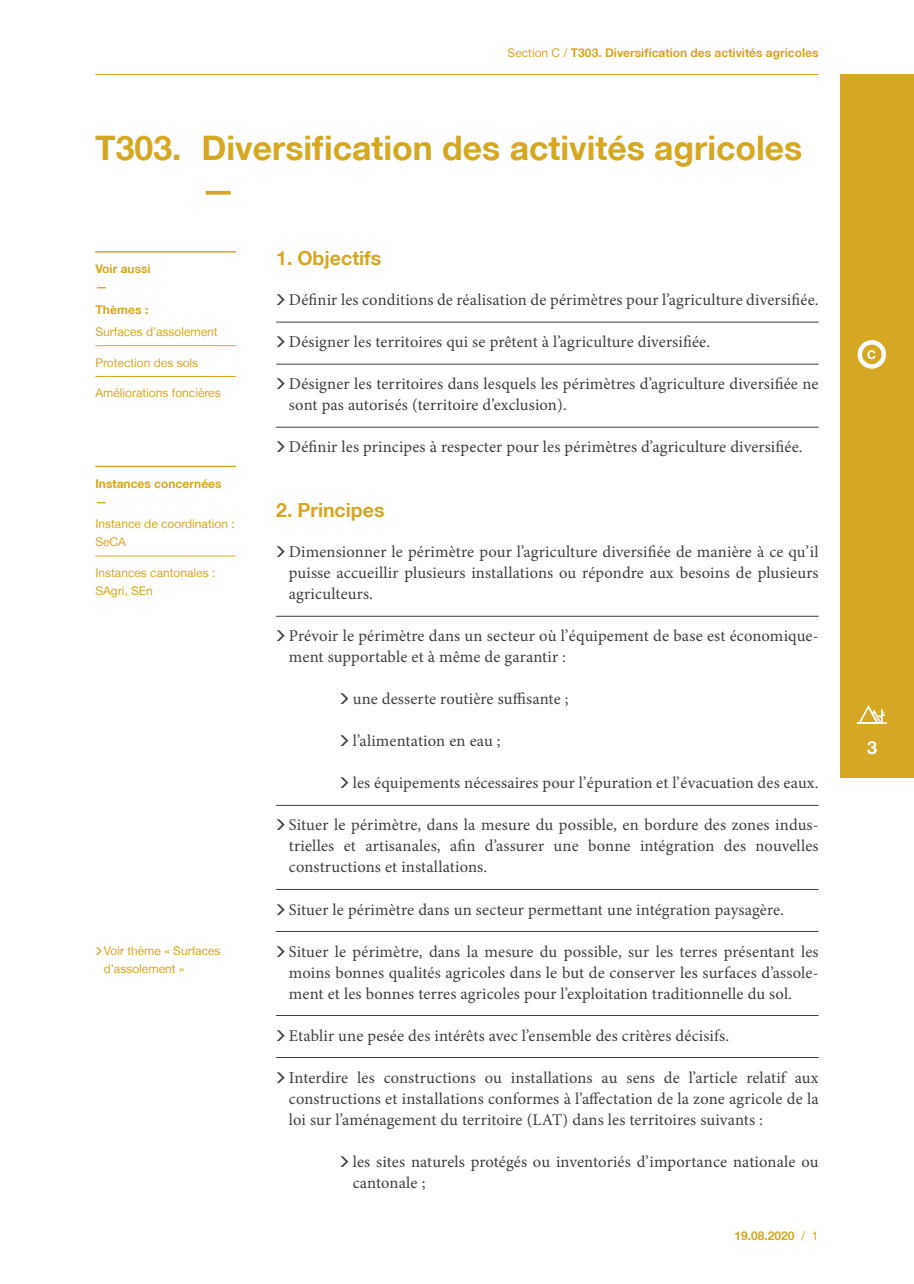
<style>
.page{position:relative;width:914px;height:1284px;background:#fff}
.page>*{position:absolute;margin:0;border:0;box-sizing:border-box;transform-origin:0 0}
.t1{font:700 33.75px/42px "Helvetica Neue LT";color:#d6a723}
.t2{font:700 19.5px "Helvetica Neue LT";color:#d6a723}
.t3{font:700 18px "Helvetica Neue LT";color:#fff}
.t4{font:16.5px/21px "Minion Pro";letter-spacing:.01em;color:#3e3e3f;text-align:justify}
.t5{font:12px/18px "Helvetica Neue LT";color:#d6a723}
.t6{font:700 12px/18px "Helvetica Neue LT";color:#d6a723}
.t7{font:700 12px "Helvetica Neue LT";color:#fff}
.s1{font-weight:400}
</style>
<div class="page">
<hr style="left:95px;top:74px;width:723px;height:1px;background:#d6a723">
<div style="left:839px;top:74px;width:74px;height:703px;background:#d6a723"></div>
<svg style="left:856px;top:705px;width:31px;height:19px"></svg>
<div style="left:857px;top:340px;width:29px;height:28px;border:4px solid #fff;border-radius:50%"></div>
<hr style="left:276px;top:322px;width:542px;height:1px;background:#3e3e3f">
<hr style="left:276px;top:364px;width:542px;height:1px;background:#3e3e3f">
<hr style="left:276px;top:427px;width:542px;height:1px;background:#3e3e3f">
<hr style="left:276px;top:616px;width:542px;height:1px;background:#3e3e3f">
<hr style="left:276px;top:805px;width:542px;height:1px;background:#3e3e3f">
<hr style="left:276px;top:889px;width:542px;height:1px;background:#3e3e3f">
<hr style="left:276px;top:931px;width:542px;height:1px;background:#3e3e3f">
<hr style="left:276px;top:1015px;width:542px;height:1px;background:#3e3e3f">
<hr style="left:276px;top:1057px;width:542px;height:1px;background:#3e3e3f">
<hr style="left:95px;top:251px;width:141px;height:1px;background:#d6a723">
<hr style="left:95px;top:345px;width:141px;height:1px;background:#d6a723">
<hr style="left:95px;top:376px;width:141px;height:1px;background:#d6a723">
<hr style="left:95px;top:465px;width:141px;height:2px;background:#d6a723">
<hr style="left:95px;top:555px;width:141px;height:1px;background:#d6a723">
<p class="t6" style="left:507px;top:44px;width:312px"><span class="s1">Section C /</span> T303. Diversification des activités agricoles</p>
<h1 class="t1" style="left:201px;top:126px;width:602px;text-indent:-106px">T303. Diversification des activités agricoles —</h1>
<p class="t6" style="left:95px;top:260px;width:57px">Voir aussi —</p>
<p class="t6" style="left:95px;top:300px;width:55px">Thèmes :</p>
<p class="t5" style="left:95px;top:322px;width:124px">Surfaces d’assolement</p>
<p class="t5" style="left:95px;top:353px;width:104px">Protection des sols</p>
<p class="t5" style="left:95px;top:384px;width:127px">Améliorations foncières</p>
<p class="t6" style="left:95px;top:474px;width:128px">Instances concernées —</p>
<p class="t5" style="left:95px;top:514px;width:141px">Instance de coordination :<br>SeCA</p>
<p class="t5" style="left:95px;top:563px;width:122px">Instances cantonales :<br>SAgri, SEn</p>
<p class="t5" style="left:104px;top:941px;width:118px">Voir thème « Surfaces d’assolement »</p>
<p class="t2" style="left:276px;top:246px;width:107px">1. Objectifs</p>
<p class="t4" style="left:289px;top:289px;width:531px">Définir les conditions de réalisation de périmètres pour l’agriculture diversifiée.</p>
<p class="t4" style="left:289px;top:331px;width:422px">Désigner les territoires qui se prêtent à l’agriculture diversifiée.</p>
<p class="t4" style="left:289px;top:373px;width:531px">Désigner les territoires dans lesquels les périmètres d’agriculture diversifiée ne sont pas autorisés (territoire d’exclusion).</p>
<p class="t4" style="left:289px;top:436px;width:515px">Définir les principes à respecter pour les périmètres d’agriculture diversifiée.</p>
<p class="t2" style="left:276px;top:498px;width:110px">2. Principes</p>
<p class="t4" style="left:289px;top:541px;width:531px">Dimensionner le périmètre pour l’agriculture diversifiée de manière à ce qu’il puisse accueillir plusieurs installations ou répondre aux besoins de plusieurs agriculteurs.</p>
<p class="t4" style="left:289px;top:625px;width:531px">Prévoir le périmètre dans un secteur où l’équipement de base est économique&shy;ment supportable et à même de garantir :</p>
<p class="t4" style="left:353px;top:688px;width:217px">une desserte routière suffisante ;</p>
<p class="t4" style="left:353px;top:730px;width:149px">l’alimentation en eau ;</p>
<p class="t4" style="left:353px;top:772px;width:467px">les équipements nécessaires pour l’épuration et l’évacuation des eaux.</p>
<p class="t4" style="left:289px;top:814px;width:531px">Situer le périmètre, dans la mesure du possible, en bordure des zones indus&shy;trielles et artisanales, afin d’assurer une bonne intégration des nouvelles constructions et installations.</p>
<p class="t4" style="left:289px;top:898px;width:496px">Situer le périmètre dans un secteur permettant une intégration paysagère.</p>
<p class="t4" style="left:289px;top:940px;width:531px">Situer le périmètre, dans la mesure du possible, sur les terres présentant les moins bonnes qualités agricoles dans le but de conserver les surfaces d’assole&shy;ment et les bonnes terres agricoles pour l’exploitation traditionnelle du sol.</p>
<p class="t4" style="left:289px;top:1024px;width:441px">Etablir une pesée des intérêts avec l’ensemble des critères décisifs.</p>
<p class="t4" style="left:289px;top:1066px;width:531px">Interdire les constructions ou installations au sens de l’article relatif aux constructions et installations conformes à l’affectation de la zone agricole de la loi sur l’aménagement du territoire (LAT) dans les territoires suivants :</p>
<p class="t4" style="left:353px;top:1150px;width:467px">les sites naturels protégés ou inventoriés d’importance nationale ou cantonale ;</p>
<p class="t6" style="left:734px;top:1226px;width:86px">19.08.2020 <span class="s1">/ 1</span></p>
<p class="t7" style="left:867px;top:347px;width:10px">C</p>
<p class="t3" style="left:867px;top:736px;width:12px">3</p>
</div>
